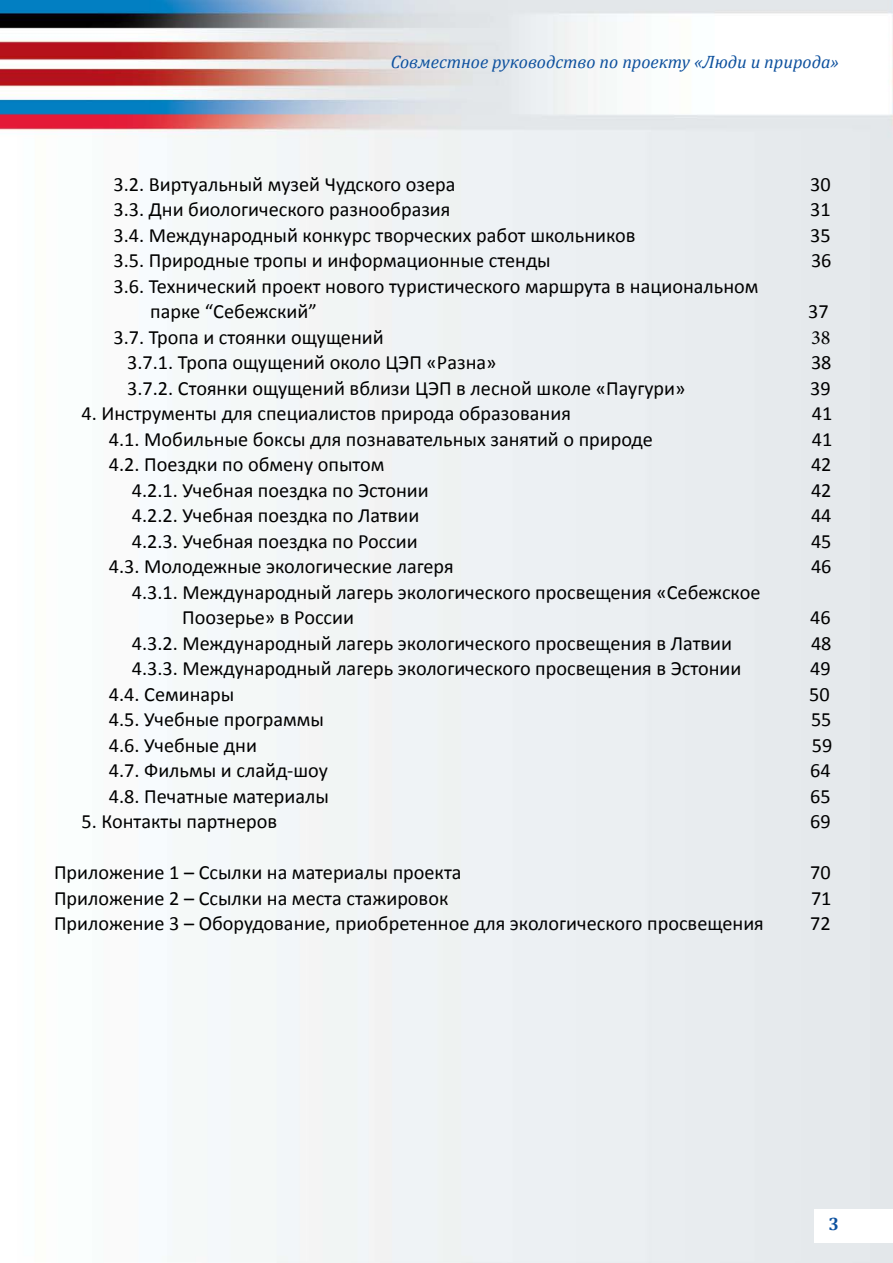
<style>
.page{position:relative;width:893px;height:1263px;background:#fff}
.page>*{position:absolute;margin:0;border:0;box-sizing:border-box;transform-origin:0 0}
.t1{font:20.25px/25.5px "Calibri";color:#000}
.t2{font:20.25px "Minion Pro";color:#000}
.t3{font:italic 18px "Cambria";color:#0e519e}
.t4{font:700 18px "Cambria";color:#0c519f}
</style>
<div class="page">
<img style="left:0;top:0;width:893px;height:1263px">
<div style="left:814px;top:1209px;width:79px;height:33px;background:#fff"></div>
<p class="t3" style="left:391px;top:49px;width:450px">Совместное руководство по проекту «Люди и природа»</p>
<p class="t1" style="left:113px;top:172px;width:343px">3.2. Виртуальный музей Чудского озера</p>
<p class="t1" style="left:810px;top:172px;width:22px">30</p>
<p class="t1" style="left:113px;top:197px;width:339px">3.3. Дни биологического разнообразия</p>
<p class="t1" style="left:810px;top:197px;width:22px">31</p>
<p class="t1" style="left:113px;top:223px;width:524px">3.4. Международный конкурс творческих работ школьников</p>
<p class="t1" style="left:810px;top:223px;width:22px">35</p>
<p class="t1" style="left:113px;top:248px;width:439px">3.5. Природные тропы и информационные стенды</p>
<p class="t1" style="left:811px;top:248px;width:22px">36</p>
<p class="t1" style="left:150px;top:274px;width:610px;text-indent:-37px">3.6. Технический проект нового туристического маршрута в национальном парке “Себежский”</p>
<p class="t1" style="left:808px;top:299px;width:22px">37</p>
<p class="t1" style="left:113px;top:325px;width:272px">3.7. Тропа и стоянки ощущений</p>
<p class="t2" style="left:811px;top:324px;width:21px">38</p>
<p class="t1" style="left:127px;top:350px;width:371px">3.7.1. Тропа ощущений около ЦЭП «Разна»</p>
<p class="t1" style="left:811px;top:350px;width:22px">38</p>
<p class="t1" style="left:127px;top:375px;width:560px">3.7.2. Стоянки ощущений вблизи ЦЭП в лесной школе «Паугури»</p>
<p class="t1" style="left:810px;top:375px;width:22px">39</p>
<p class="t1" style="left:81px;top:401px;width:491px">4. Инструменты для специалистов природа образования</p>
<p class="t1" style="left:812px;top:401px;width:22px">41</p>
<p class="t1" style="left:109px;top:426px;width:545px">4.1. Мобильные боксы для познавательных занятий о природе</p>
<p class="t1" style="left:812px;top:426px;width:22px">41</p>
<p class="t1" style="left:109px;top:452px;width:277px">4.2. Поездки по обмену опытом</p>
<p class="t1" style="left:811px;top:452px;width:22px">42</p>
<p class="t1" style="left:132px;top:477px;width:298px">4.2.1. Учебная поездка по Эстонии</p>
<p class="t1" style="left:811px;top:477px;width:22px">42</p>
<p class="t1" style="left:132px;top:503px;width:289px">4.2.2. Учебная поездка по Латвии</p>
<p class="t1" style="left:811px;top:503px;width:22px">44</p>
<p class="t1" style="left:132px;top:528px;width:288px">4.2.3. Учебная поездка по России</p>
<p class="t1" style="left:811px;top:528px;width:22px">45</p>
<p class="t1" style="left:109px;top:554px;width:346px">4.3. Молодежные экологические лагеря</p>
<p class="t1" style="left:811px;top:554px;width:22px">46</p>
<p class="t1" style="left:182px;top:579px;width:580px;text-indent:-50px">4.3.1. Международный лагерь экологического просвещения «Себежское<br>Поозерье» в России</p>
<p class="t1" style="left:810px;top:605px;width:22px">46</p>
<p class="t1" style="left:132px;top:630px;width:602px">4.3.2. Международный лагерь экологического просвещения в Латвии</p>
<p class="t1" style="left:811px;top:630px;width:22px">48</p>
<p class="t1" style="left:132px;top:656px;width:611px">4.3.3. Международный лагерь экологического просвещения в Эстонии</p>
<p class="t1" style="left:810px;top:656px;width:22px">49</p>
<p class="t1" style="left:109px;top:681px;width:127px">4.4. Семинары</p>
<p class="t1" style="left:809px;top:681px;width:22px">50</p>
<p class="t1" style="left:109px;top:707px;width:217px">4.5. Учебные программы</p>
<p class="t1" style="left:811px;top:707px;width:22px">55</p>
<p class="t1" style="left:109px;top:732px;width:150px">4.6. Учебные дни</p>
<p class="t1" style="left:812px;top:732px;width:22px">59</p>
<p class="t1" style="left:109px;top:758px;width:221px">4.7. Фильмы и слайд-шоу</p>
<p class="t1" style="left:810px;top:758px;width:22px">64</p>
<p class="t1" style="left:109px;top:783px;width:222px">4.8. Печатные материалы</p>
<p class="t1" style="left:810px;top:783px;width:22px">65</p>
<p class="t1" style="left:81px;top:809px;width:197px">5. Контакты партнеров</p>
<p class="t1" style="left:810px;top:809px;width:22px">69</p>
<p class="t1" style="left:54px;top:860px;width:409px">Приложение 1 – Ссылки на материалы проекта</p>
<p class="t1" style="left:810px;top:860px;width:22px">70</p>
<p class="t1" style="left:54px;top:885px;width:396px">Приложение 2 – Ссылки на места стажировок</p>
<p class="t1" style="left:811px;top:885px;width:22px">71</p>
<p class="t1" style="left:54px;top:911px;width:711px">Приложение 3 – Оборудование, приобретенное для экологического просвещения</p>
<p class="t1" style="left:810px;top:911px;width:22px">72</p>
<p class="t4" style="left:828px;top:1211px;width:12px">3</p>
</div>
